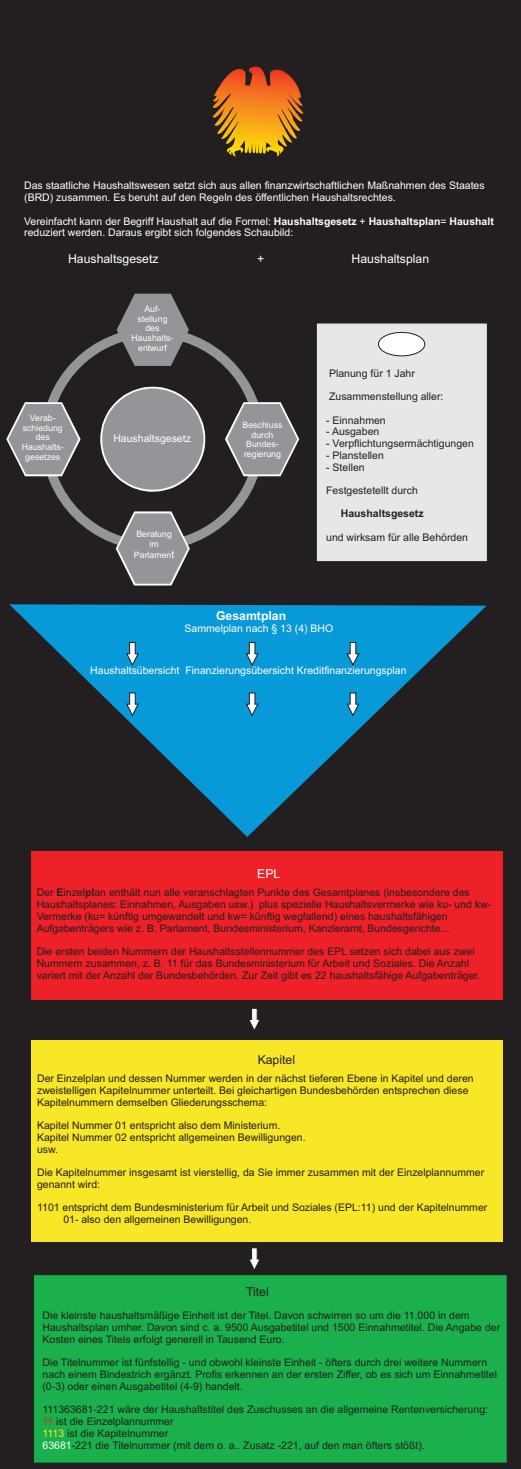
<style>
.page{position:relative;width:521px;height:1469px;background:#fff}
.page>*{position:absolute;margin:0;border:0;box-sizing:border-box;transform-origin:0 0}
.t1{font:12.25px "Arial";color:#fff}
.t2{font:12.25px "Arial";color:#231f20}
.t3{font:700 12.25px "Arial";color:#fff}
.t4{font:10.5px/11.7px "Arial";color:#231f20}
.t5{font:10.5px/11.7px "Arial";color:#fff}
.t6{font:700 10.5px "Arial";color:#231f20}
.t7{font:8.75px/9.8px "Arial";color:#fff;text-align:center}
.s1{font-weight:700}
.s2{font-size:10.5px}
.s3{color:#ee2028}
.s4{color:#f7e726}
.s5{color:#fff}
</style>
<div class="page">
<div style="left:0;top:0;width:521px;height:1468px;background:#231f20"></div>
<svg style="left:213px;top:66px;width:90px;height:90px"></svg>
<svg style="left:6px;top:294px;width:293px;height:291px"></svg>
<div style="left:316px;top:323px;width:171px;height:239px;background:#e6e7e9"></div>
<div style="left:378px;top:332px;width:47px;height:24px;background:#fff;border:1px solid #231f20;border-radius:50%"></div>
<svg style="left:9px;top:604px;width:477px;height:233px"></svg>
<svg style="left:126px;top:642px;width:12px;height:23px"></svg>
<svg style="left:246px;top:642px;width:12px;height:23px"></svg>
<svg style="left:347px;top:642px;width:12px;height:23px"></svg>
<div style="left:31px;top:851px;width:472px;height:148px;background:#ee2028"></div>
<svg style="left:126px;top:692px;width:12px;height:23px"></svg>
<svg style="left:246px;top:692px;width:12px;height:23px"></svg>
<svg style="left:347px;top:692px;width:12px;height:23px"></svg>
<svg style="left:249px;top:1008px;width:10px;height:22px"></svg>
<div style="left:31px;top:1040px;width:472px;height:201px;background:#f7e726"></div>
<div style="left:34px;top:1275px;width:473px;height:188px;background:#1ab04b"></div>
<svg style="left:250px;top:1247px;width:9px;height:22px"></svg>
<p class="t5" style="left:24px;top:181px;width:462px">Das staatliche Haushaltswesen setzt sich aus allen finanzwirtschaftlichen Maßnahmen des Staates (BRD) zusammen. Es beruht auf den Regeln des öffentlichen Haushaltsrechtes.</p>
<p class="t5" style="left:24px;top:216px;width:471px">Vereinfacht kann der Begriff Haushalt auf die Formel: <span class="s1">Haushaltsgesetz</span> + <span class="s1">Haushaltsplan</span>= <span class="s1">Haushalt </span>reduziert werden. Daraus ergibt sich folgendes Schaubild:</p>
<p class="t1" style="left:68px;top:254px;width:92px">Haushaltsgesetz</p>
<p class="t1" style="left:257px;top:254px;width:9px">+</p>
<p class="t1" style="left:352px;top:254px;width:79px">Haushaltsplan</p>
<p class="t7" style="left:132px;top:304px;width:43px">Auf&shy;stellung des<br>Haushalts&shy;entwurf</p>
<p class="t7" style="left:22px;top:413px;width:43px">Verab&shy;schiedung des<br>Haushalts&shy;gesetzes</p>
<p class="t5" style="left:113px;top:433px;width:79px">Haushaltsgesetz</p>
<p class="t7" style="left:136px;top:529px;width:37px">Beratung im</p>
<p class="t7" style="left:134px;top:551px;width:42px">Parlamen<span class="s2">t</span></p>
<p class="t7" style="left:243px;top:420px;width:41px">Beschluss durch<br>Bundes&shy;regierung</p>
<p class="t4" style="left:329px;top:368px;width:87px">Planung für 1 Jahr</p>
<p class="t4" style="left:329px;top:391px;width:116px">Zusammenstellung aller:</p>
<p class="t4" style="left:326px;top:415px;width:61px">- Einnahmen</p>
<p class="t4" style="left:326px;top:427px;width:55px">- Ausgaben</p>
<p class="t4" style="left:326px;top:438px;width:149px">- Verpflichtungsermächtigungen</p>
<p class="t4" style="left:326px;top:450px;width:59px">- Planstellen</p>
<p class="t4" style="left:326px;top:462px;width:40px">- Stellen</p>
<p class="t4" style="left:326px;top:485px;width:93px">Festgestetellt durch</p>
<p class="t6" style="left:341px;top:510px;width:84px">Haushaltsgesetz</p>
<p class="t4" style="left:326px;top:532px;width:143px">und wirksam für alle Behörden</p>
<p class="t3" style="left:216px;top:611px;width:72px">Gesamtplan</p>
<p class="t5" style="left:185px;top:623px;width:150px">Sammelplan nach § 13 (4) BHO</p>
<p class="t5" style="left:90px;top:665px;width:318px">Haushaltsübersicht Finanzierungsübersicht Kreditfinanzierungsplan</p>
<p class="t1" style="left:257px;top:869px;width:25px">EPL</p>
<p class="t4" style="left:37px;top:887px;width:456px">Der <span class="s1">E</span>inzel<span class="s1">pl</span>an enthält nun alle veranschlagten Punkte des Gesamtplanes (insbesondere des Haushaltsplanes: Einnahmen, Ausgaben usw.) plus spezielle Haushaltsvermerke wie ku- und kw-Vermerke (ku= künftig umgewandelt und kw= künftig wegfallend) eines haushaltsfähigen Aufgabenträgers wie z. B. Parlament, Bundesministerium, Kanzleramt, Bundesgerichte...</p>
<p class="t4" style="left:37px;top:946px;width:445px">Die ersten beiden Nummern der Haushaltsstellennummer des EPL setzen sich dabei aus zwei<br>Nummern zusammen, z. B. 11 für das Bundesministerium für Arbeit und Soziales. Die Anzahl variert mit der Anzahl der Bundesbehörden. Zur Zeit gibt es 22 haushaltsfähige Aufgabenträger.</p>
<p class="t2" style="left:258px;top:1055px;width:39px">Kapitel</p>
<p class="t4" style="left:37px;top:1073px;width:438px">Der Einzelplan und dessen Nummer werden in der nächst tieferen Ebene in Kapitel und deren zweistelligen Kapitelnummer unterteilt. Bei gleichartigen Bundesbehörden entsprechen diese<br>Kapitelnummern demselben Gliederungsschema:</p>
<p class="t4" style="left:37px;top:1120px;width:270px">Kapitel Nummer 01 entspricht also dem Ministerium.<br>Kapitel Nummer 02 entspricht allgemeinen Bewilligungen. usw.</p>
<p class="t4" style="left:37px;top:1167px;width:448px">Die Kapitelnummer insgesamt ist vierstellig, da Sie immer zusammen mit der Einzelplannummer genannt wird:</p>
<p class="t4" style="left:63px;top:1202px;width:425px;text-indent:-26px">1101 entspricht dem Bundesministerium für Arbeit und Soziales (EPL:11) und der Kapitelnummer<br>01- also den allgemeinen Bewilligungen.</p>
<p class="t2" style="left:246px;top:1286px;width:24px">Titel</p>
<p class="t4" style="left:42px;top:1310px;width:459px">Die kleinste haushaltsmäßige Einheit ist der Titel. Davon schwirren so um die 11.000 in dem<br>Haushaltsplan umher. Davon sind c. a. 9500 Ausgabetitel und 1500 Einnahmetitel. Die Angabe der<br>Kosten eines Titels erfolgt generell in Tausend Euro.</p>
<p class="t4" style="left:42px;top:1357px;width:456px">Die Titelnummer ist fünfstellig - und obwohl kleinste Einheit - öfters durch drei weitere Nummern nach einem Bindestrich ergänzt. Profis erkennen an der ersten Ziffer, ob es sich um Einnahmetitel (0-3) oder einen Ausgabetitel (4-9) handelt.</p>
<p class="t4" style="left:42px;top:1404px;width:447px">111363681-221 wäre der Haushaltstitel des Zuschusses an die allgemeine Rentenversicherung:<br><span class="s3">11</span> ist die Einzelplannummer<br><span class="s4">1113</span> ist die Kapitelnummer<br><span class="s5">63681</span>-221 die Titelnummer (mit dem o. a.. Zusatz -221, auf den man öfters stößt).</p>
</div>
